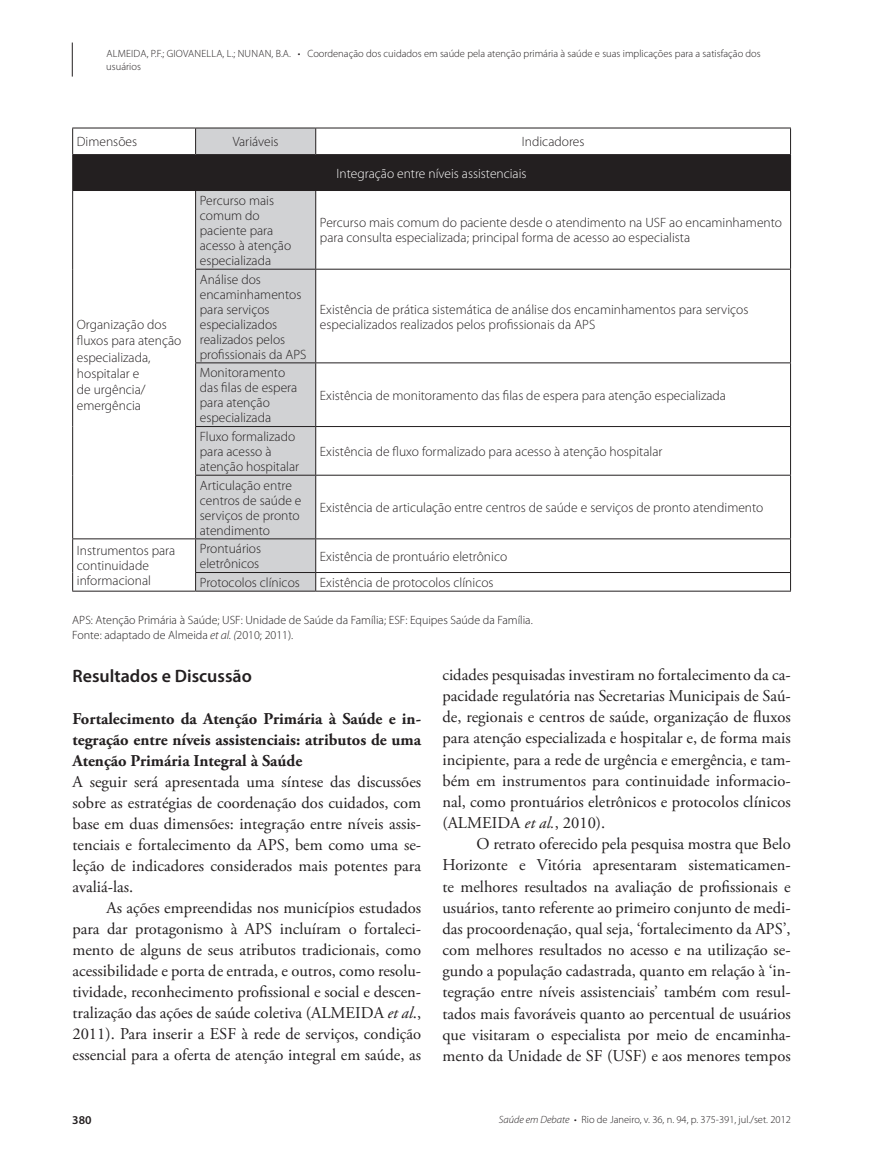
<style>
.page{position:relative;width:893px;height:1170px;background:#fff}
.page>*{position:absolute;margin:0;border:0;box-sizing:border-box;transform-origin:0 0}
.t1{font:600 18px "Myriad Pro";color:#231f20}
.t2{font:16.5px/21.1px "Adobe Garamond Pro";color:#231f20;text-align:justify}
.t3{font:700 16.5px/21px "Adobe Garamond Pro";color:#231f20;text-align:justify}
.t4{font:300 13.5px/15px "Myriad Pro";color:#231f20}
.t5{font:300 13.5px "Myriad Pro";color:#fff}
.t6{font:300 12px "Myriad Pro";color:#231f20}
.t7{font:600 12px "Myriad Pro";color:#231f20}
.t8{font:300 10.5px/12.6px "Myriad Pro";color:#231f20}
.s1{font-style:italic}
</style>
<div class="page">
<hr style="left:72px;top:43px;width:1px;height:34px;background:#231f20">
<div style="left:196px;top:129px;width:119px;height:461px;background:#d1d2d4"></div>
<div style="left:73px;top:154px;width:717px;height:36px;background:#231f20"></div>
<hr style="left:72px;top:128px;width:124px;height:1px;background:#231f20">
<svg style="left:72px;top:128px;width:1px;height:26px"></svg>
<hr style="left:196px;top:128px;width:120px;height:1px;background:#231f20">
<svg style="left:195px;top:128px;width:1px;height:26px"></svg>
<hr style="left:316px;top:128px;width:475px;height:1px;background:#231f20">
<svg style="left:315px;top:128px;width:1px;height:26px"></svg>
<svg style="left:790px;top:128px;width:1px;height:26px"></svg>
<hr style="left:72px;top:154px;width:124px;height:1px;background:#231f20">
<hr style="left:72px;top:155px;width:1px;height:35px;background:#231f20">
<hr style="left:316px;top:154px;width:475px;height:1px;background:#231f20">
<hr style="left:790px;top:155px;width:1px;height:35px;background:#231f20">
<hr style="left:72px;top:190px;width:124px;height:1px;background:#231f20">
<hr style="left:72px;top:191px;width:1px;height:78px;background:#231f20">
<hr style="left:196px;top:190px;width:120px;height:1px;background:#231f20">
<hr style="left:195px;top:191px;width:1px;height:78px;background:#231f20">
<hr style="left:316px;top:190px;width:475px;height:1px;background:#231f20">
<hr style="left:315px;top:191px;width:1px;height:78px;background:#231f20">
<hr style="left:790px;top:191px;width:1px;height:78px;background:#231f20">
<hr style="left:72px;top:269px;width:1px;height:94px;background:#231f20">
<hr style="left:195px;top:269px;width:121px;height:1px;background:#231f20">
<hr style="left:195px;top:269px;width:1px;height:93px;background:#231f20">
<hr style="left:316px;top:269px;width:475px;height:1px;background:#231f20">
<hr style="left:315px;top:269px;width:1px;height:93px;background:#231f20">
<hr style="left:790px;top:269px;width:1px;height:93px;background:#231f20">
<hr style="left:72px;top:363px;width:1px;height:63px;background:#231f20">
<hr style="left:195px;top:362px;width:121px;height:1px;background:#231f20">
<hr style="left:195px;top:363px;width:1px;height:63px;background:#231f20">
<hr style="left:316px;top:362px;width:475px;height:1px;background:#231f20">
<hr style="left:315px;top:363px;width:1px;height:63px;background:#231f20">
<hr style="left:790px;top:363px;width:1px;height:63px;background:#231f20">
<hr style="left:72px;top:426px;width:1px;height:49px;background:#231f20">
<hr style="left:195px;top:426px;width:121px;height:1px;background:#231f20">
<hr style="left:195px;top:427px;width:1px;height:48px;background:#231f20">
<hr style="left:316px;top:426px;width:475px;height:1px;background:#231f20">
<hr style="left:315px;top:427px;width:1px;height:48px;background:#231f20">
<hr style="left:790px;top:427px;width:1px;height:48px;background:#231f20">
<hr style="left:72px;top:475px;width:1px;height:63px;background:#231f20">
<hr style="left:195px;top:475px;width:121px;height:1px;background:#231f20">
<hr style="left:195px;top:475px;width:1px;height:63px;background:#231f20">
<hr style="left:316px;top:475px;width:475px;height:1px;background:#231f20">
<hr style="left:315px;top:475px;width:1px;height:63px;background:#231f20">
<hr style="left:790px;top:475px;width:1px;height:63px;background:#231f20">
<hr style="left:72px;top:538px;width:124px;height:1px;background:#231f20">
<hr style="left:72px;top:539px;width:1px;height:33px;background:#231f20">
<hr style="left:196px;top:538px;width:120px;height:1px;background:#231f20">
<hr style="left:195px;top:539px;width:1px;height:33px;background:#231f20">
<hr style="left:316px;top:538px;width:475px;height:1px;background:#231f20">
<hr style="left:315px;top:539px;width:1px;height:33px;background:#231f20">
<hr style="left:790px;top:539px;width:1px;height:33px;background:#231f20">
<svg style="left:72px;top:572px;width:1px;height:18px"></svg>
<hr style="left:195px;top:572px;width:121px;height:1px;background:#231f20">
<svg style="left:195px;top:573px;width:1px;height:17px"></svg>
<hr style="left:316px;top:572px;width:475px;height:1px;background:#231f20">
<svg style="left:315px;top:573px;width:1px;height:17px"></svg>
<svg style="left:790px;top:573px;width:1px;height:17px"></svg>
<hr style="left:72px;top:590px;width:124px;height:1px;background:#231f20">
<hr style="left:196px;top:590px;width:120px;height:1px;background:#231f20">
<hr style="left:316px;top:590px;width:475px;height:1px;background:#231f20">
<p class="t8" style="left:106px;top:47px;width:656px">ALMEIDA, P.F.; GIOVANELLA, L.; NUNAN, B.A. • Coordenação dos cuidados em saúde pela atenção primária à saúde e suas implicações para a satisfação dos usuários</p>
<p class="t4" style="left:77px;top:134px;width:62px">Dimensões</p>
<p class="t4" style="left:233px;top:134px;width:47px">Variáveis</p>
<p class="t4" style="left:522px;top:134px;width:64px">Indicadores</p>
<p class="t5" style="left:337px;top:165px;width:192px">Integração entre níveis assistenciais</p>
<p class="t4" style="left:77px;top:316px;width:106px;line-height:16.2px">Organização dos fluxos para atenção especializada, hospitalar e<br>de urgência/ emergência</p>
<p class="t4" style="left:200px;top:193px;width:93px">Percurso mais comum do paciente para acesso à atenção especializada</p>
<p class="t4" style="left:200px;top:271px;width:108px">Análise dos encaminhamentos para serviços especializados realizados pelos profissionais da APS</p>
<p class="t4" style="left:200px;top:365px;width:99px">Monitoramento das filas de espera para atenção especializada</p>
<p class="t4" style="left:200px;top:429px;width:101px">Fluxo formalizado para acesso à atenção hospitalar</p>
<p class="t4" style="left:200px;top:477px;width:103px">Articulação entre centros de saúde e serviços de pronto atendimento</p>
<p class="t4" style="left:320px;top:215px;width:464px">Percurso mais comum do paciente desde o atendimento na USF ao encaminhamento para consulta especializada; principal forma de acesso ao especialista</p>
<p class="t4" style="left:320px;top:301px;width:430px">Existência de prática sistemática de análise dos encaminhamentos para serviços especializados realizados pelos profissionais da APS</p>
<p class="t4" style="left:320px;top:387px;width:408px">Existência de monitoramento das filas de espera para atenção especializada</p>
<p class="t4" style="left:320px;top:444px;width:344px">Existência de fluxo formalizado para acesso à atenção hospitalar</p>
<p class="t4" style="left:320px;top:500px;width:445px">Existência de articulação entre centros de saúde e serviços de pronto atendimento</p>
<p class="t4" style="left:77px;top:543px;width:100px">Instrumentos para continuidade informacional</p>
<p class="t4" style="left:200px;top:541px;width:63px">Prontuários eletrônicos</p>
<p class="t4" style="left:320px;top:548px;width:189px">Existência de prontuário eletrônico</p>
<p class="t4" style="left:200px;top:574px;width:102px">Protocolos clínicos</p>
<p class="t4" style="left:320px;top:574px;width:175px">Existência de protocolos clínicos</p>
<p class="t6" style="left:72px;top:612px;width:462px">APS: Atenção Primária à Saúde; USF: Unidade de Saúde da Família; ESF: Equipes Saúde da Família.</p>
<p class="t6" style="left:72px;top:627px;width:223px">Fonte: adaptado de Almeida <span class="s1">et al. (</span>2010; 2011).</p>
<p class="t1" style="left:72px;top:664px;width:181px">Resultados e Discussão</p>
<p class="t3" style="left:72px;top:708px;width:350px">Fortalecimento da Atenção Primária à Saúde e in&shy;tegração entre níveis assistenciais: atributos de uma Atenção Primária Integral à Saúde</p>
<p class="t2" style="left:72px;top:771px;width:350px">A seguir será apresentada uma síntese das discussões sobre as estratégias de coordenação dos cuidados, com base em duas dimensões: integração entre níveis assis&shy;tenciais e fortalecimento da APS, bem como uma se&shy;leção de indicadores considerados mais potentes para avaliá-las.</p>
<p class="t2" style="left:72px;top:897px;width:350px;text-indent:34px">As ações empreendidas nos municípios estudados para dar protagonismo à APS incluíram o fortaleci&shy;mento de alguns de seus atributos tradicionais, como acessibilidade e porta de entrada, e outros, como resolu&shy;tividade, reconhecimento profissional e social e descen&shy;tralização das ações de saúde coletiva (ALMEIDA <span class="s1">et al</span>., 2011). Para inserir a ESF à rede de serviços, condição essencial para a oferta de atenção integral em saúde, as</p>
<p class="t2" style="left:442px;top:664px;width:350px">cidades pesquisadas investiram no fortalecimento da ca&shy;pacidade regulatória nas Secretarias Municipais de Saú&shy;de, regionais e centros de saúde, organização de fluxos para atenção especializada e hospitalar e, de forma mais incipiente, para a rede de urgência e emergência, e tam&shy;bém em instrumentos para continuidade informacio&shy;nal, como prontuários eletrônicos e protocolos clínicos (ALMEIDA <span class="s1">et al.</span>, 2010).</p>
<p class="t2" style="left:442px;top:834px;width:350px;text-indent:34px">O retrato oferecido pela pesquisa mostra que Belo Horizonte e Vitória apresentaram sistematicamen&shy;te melhores resultados na avaliação de profissionais e usuários, tanto referente ao primeiro conjunto de medi&shy;das procoordenação, qual seja, ‘fortalecimento da APS’, com melhores resultados no acesso e na utilização se&shy;gundo a população cadastrada, quanto em relação à ‘in&shy;tegração entre níveis assistenciais’ também com resul&shy;tados mais favoráveis quanto ao percentual de usuários que visitaram o especialista por meio de encaminha&shy;mento da Unidade de SF (USF) e aos menores tempos</p>
<p class="t7" style="left:72px;top:1111px;width:21px">380</p>
<p class="t8" style="left:499px;top:1112px;width:294px"><span class="s1">Saúde em Debate</span> • Rio de Janeiro, v. 36, n. 94, p. 375-391, jul./set. 2012</p>
</div>
